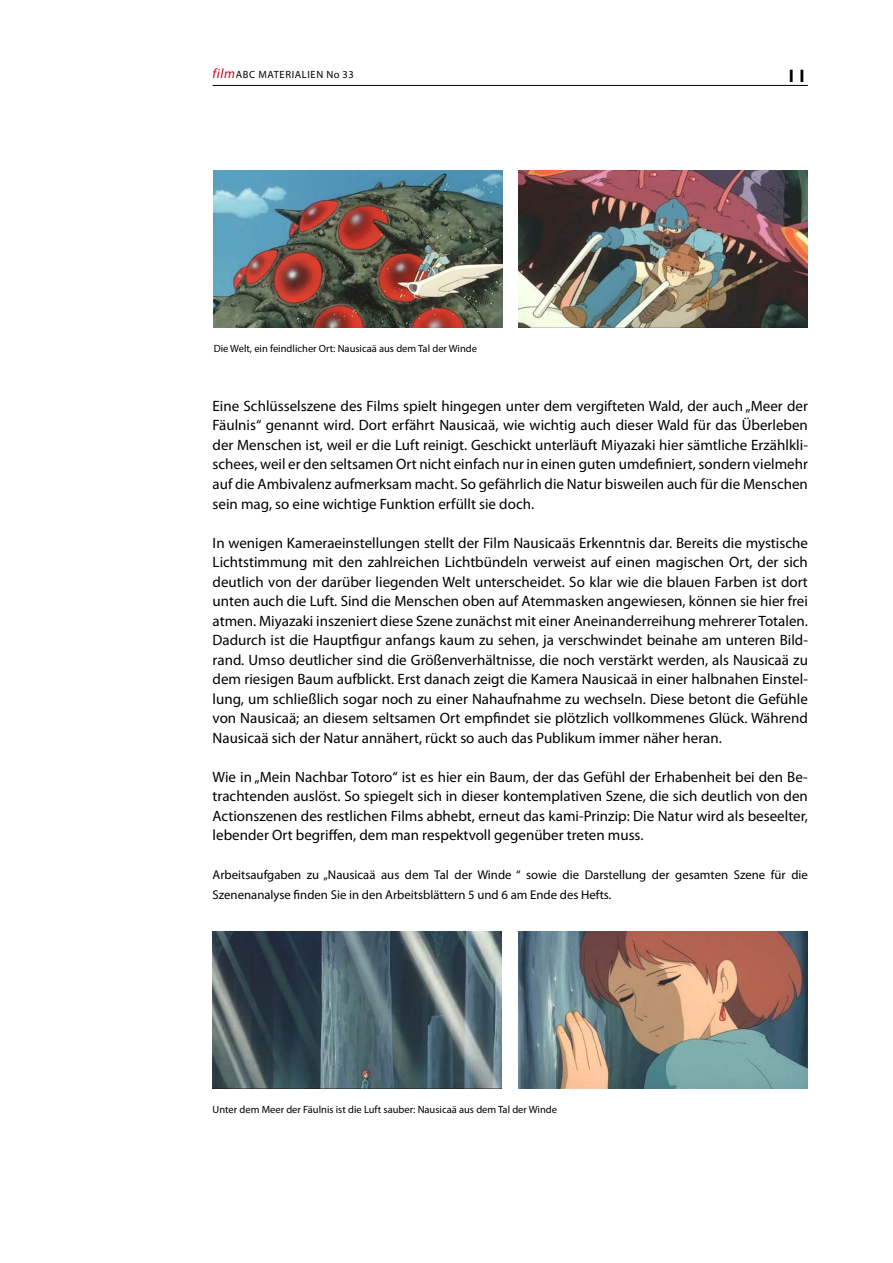
<style>
.page{position:relative;width:893px;height:1263px;background:#fff}
.page>*{position:absolute;margin:0;border:0;box-sizing:border-box;transform-origin:0 0}
.t1{font:700 18px "Gill Sans";color:#000}
.t2{font:15px/19.5px "Myriad Pro";color:#000;text-align:justify}
.t3{font:12.75px/19.5px "Myriad Pro";color:#000}
.t4{font:10.5px "Myriad Pro";color:#000}
.t5{font:10.5px "Myriad Pro";letter-spacing:.06em;color:#000}
.s1{font-style:italic;font-size:13.5px;color:#c3041f}
</style>
<div class="page">
<hr style="left:213px;top:85px;width:595px;height:1px;background:#000">
<img style="left:214px;top:170px;width:289px;height:157px">
<img style="left:519px;top:170px;width:289px;height:157px">
<img style="left:519px;top:931px;width:289px;height:158px">
<img style="left:213px;top:931px;width:289px;height:158px">
<p class="t5" style="left:213px;top:68px;width:143px"><span class="s1">film</span>ABC Materialien No 33</p>
<p class="t1" style="left:787px;top:65px;width:22px">11</p>
<p class="t4" style="left:214px;top:342px;width:265px">Die Welt, ein feindlicher Ort: Nausicaä aus dem Tal der Winde</p>
<p class="t2" style="left:213px;top:396px;width:597px">Eine Schlüsselszene des Films spielt hingegen unter dem vergifteten Wald, der auch „Meer der Fäulnis“ genannt wird. Dort erfährt Nausicaä, wie wichtig auch dieser Wald für das Überleben der Menschen ist, weil er die Luft reinigt. Geschickt unterläuft Miyazaki hier sämtliche Erzählkli&shy;schees, weil er den seltsamen Ort nicht einfach nur in einen guten umdefiniert, sondern vielmehr auf die Ambivalenz aufmerksam macht. So gefährlich die Natur bisweilen auch für die Menschen sein mag, so eine wichtige Funktion erfüllt sie doch.</p>
<p class="t2" style="left:213px;top:532px;width:597px">I n wenigen Kameraeinstellungen stellt der Film Nausicaäs Erkenntnis dar. Bereits die mystische Lichtstimmung mit den zahlreichen Lichtbündeln verweist auf einen magischen Ort, der sich deutlich von der darüber liegenden Welt unterscheidet. So klar wie die blauen Farben ist dort unten auch die Luft. Sind die Menschen oben auf Atemmasken angewiesen, können sie hier frei atmen. Miyazaki inszeniert diese Szene zunächst mit einer Aneinanderreihung mehrerer Totalen.<br>Dadurch ist die Hauptfigur anfangs kaum zu sehen, ja verschwindet beinahe am unteren Bild&shy;rand. Umso deutlicher sind die Größenverhältnisse, die noch verstärkt werden, als Nausicaä zu dem riesigen Baum aufblickt. Erst danach zeigt die Kamera Nausicaä in einer halbnahen Einstel&shy;lung, um schließlich sogar noch zu einer Nahaufnahme zu wechseln. Diese betont die Gefühle von Nausicaä; an diesem seltsamen Ort empfindet sie plötzlich vollkommenes Glück. Während Nausicaä sich der Natur annähert, rückt so auch das Publikum immer näher heran.</p>
<p class="t2" style="left:213px;top:766px;width:597px">Wie in „Mein Nachbar Totoro“ ist es hier ein Baum, der das Gefühl der Erhabenheit bei den Be&shy;trachtenden auslöst. So spiegelt sich in dieser kontemplativen Szene, die sich deutlich von den Actionszenen des restlichen Films abhebt, erneut das kami-Prinzip: Die Natur wird als beseelter, lebender Ort begriffen, dem man respektvoll gegenüber treten muss.</p>
<p class="t3" style="left:213px;top:865px;width:597px">Arbeitsaufgaben zu „Nausicaä aus dem Tal der Winde “ sowie die Darstellung der gesamten Szene für die<br>Szenenanalyse finden Sie in den Arbeitsblättern 5 und 6 am Ende des Hefts.</p>
<p class="t4" style="left:213px;top:1103px;width:346px">Unter dem Meer der Fäulnis ist die Luft sauber: Nausicaä aus dem Tal der Winde</p>
</div>
